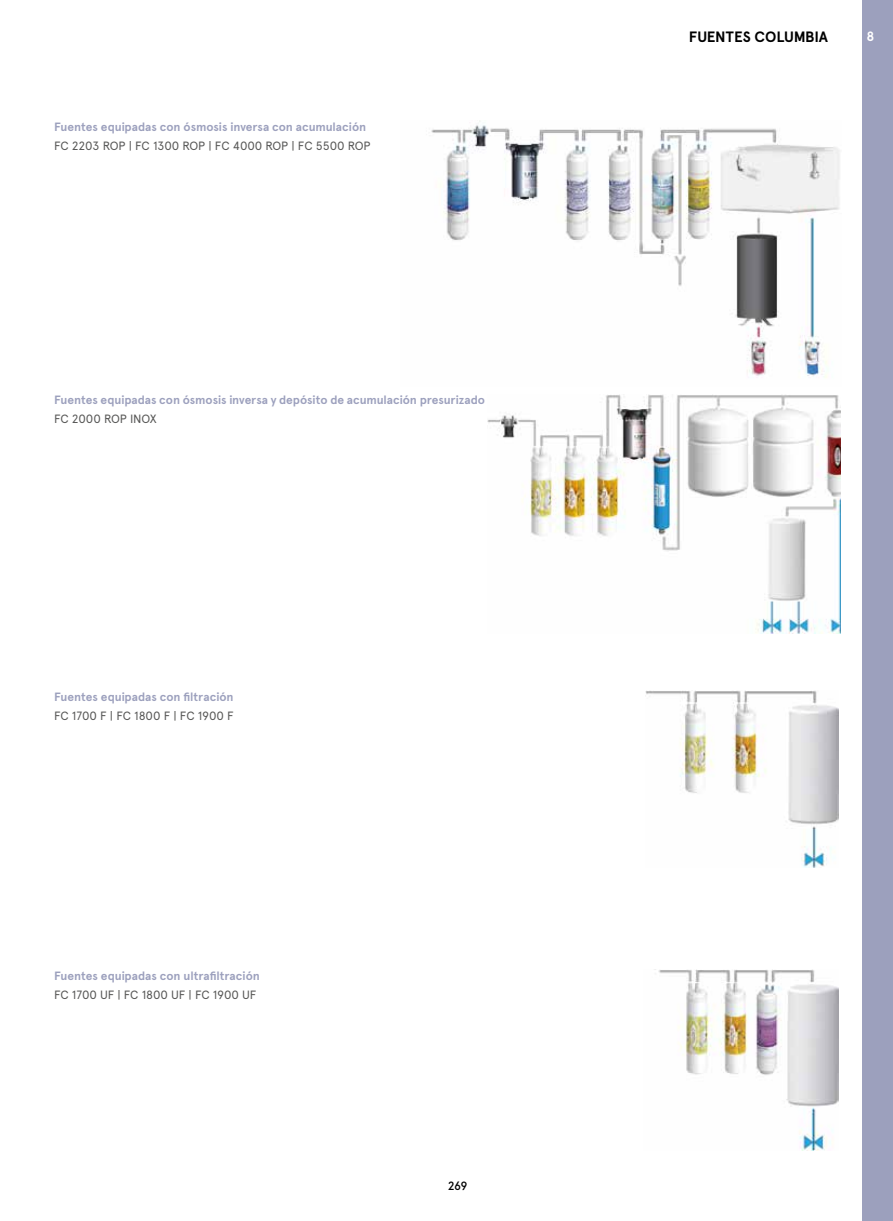
<style>
.page{position:relative;width:893px;height:1221px;background:#fff}
.page>*{position:absolute;margin:0;border:0;box-sizing:border-box;transform-origin:0 0}
.t1{font:700 15px "Apercu Pro";letter-spacing:-.01em;color:#000}
.t2{font:700 13.5px "Apercu Pro";color:#fff}
.t3{font:700 12px "Apercu Pro";color:#9ca0bd}
.t4{font:12px "Apercu Pro";letter-spacing:-.005em;color:#575756}
.t5{font:500 12px "Apercu Pro";color:#000}
</style>
<div class="page">
<div style="left:863px;top:0;width:30px;height:1220px;background:#9ca0bd"></div>
<img style="left:654px;top:969px;width:185px;height:181px">
<img style="left:646px;top:690px;width:193px;height:177px">
<img style="left:488px;top:394px;width:352px;height:240px">
<img style="left:431px;top:121px;width:409px;height:257px">
<p class="t3" style="left:54px;top:118px;width:314px">Fuentes equipadas con ósmosis inversa con acumulación</p>
<p class="t4" style="left:54px;top:137px;width:318px">FC 2203 ROP | FC 1300 ROP | FC 4000 ROP | FC 5500 ROP</p>
<p class="t3" style="left:54px;top:391px;width:432px">Fuentes equipadas con ósmosis inversa y depósito de acumulación presurizado</p>
<p class="t4" style="left:54px;top:410px;width:104px">FC 2000 ROP INOX</p>
<p class="t3" style="left:54px;top:687px;width:181px">Fuentes equipadas con filtración</p>
<p class="t4" style="left:54px;top:706px;width:181px">FC 1700 F | FC 1800 F | FC 1900 F</p>
<p class="t3" style="left:54px;top:966px;width:207px">Fuentes equipadas con ultrafiltración</p>
<p class="t4" style="left:54px;top:985px;width:204px">FC 1700 UF | FC 1800 UF | FC 1900 UF</p>
<p class="t5" style="left:448px;top:1176px;width:21px">269</p>
<p class="t1" style="left:689px;top:25px;width:141px">FUENTES COLUMBIA</p>
<p class="t2" style="left:867px;top:26px;width:10px">8</p>
</div>
